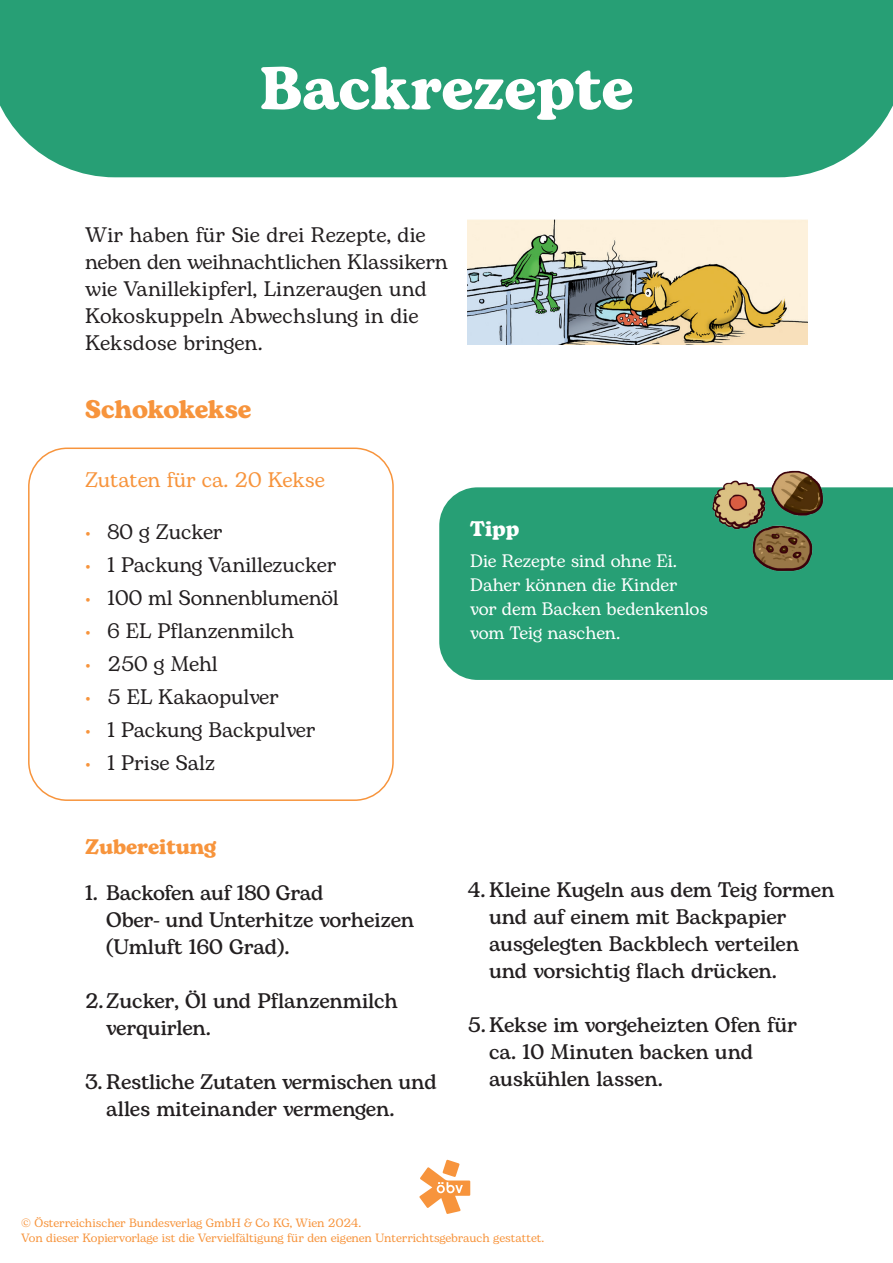
<style>
.page{position:relative;width:893px;height:1263px;background:#fff}
.page>*{position:absolute;margin:0;border:0;box-sizing:border-box;transform-origin:0 0}
.t1{font:700 60px "Bogart";color:#fff}
.t2{font:700 25.5px "Bogart";letter-spacing:-.015em;color:#f7943c}
.t3{font:500 21px/27px "Bogart";letter-spacing:-.01em;color:#231f20}
.t4{font:21px/27px "Bogart";color:#231f20}
.t5{font:21px "Bogart";color:#f7943c}
.t6{font:700 21px "Bogart";color:#f7943c}
.t7{font:700 21px "Bogart";color:#fff}
.t8{font:18px/24px "Bogart";letter-spacing:-.005em;color:#fff}
.t9{font:12px/14.4px "Bogart Alt";letter-spacing:-.005em;color:#f7943c}
.s1{color:#f7943c}
</style>
<div class="page">
<div style="left:28px;top:447px;width:366px;height:354px;border:2px solid #f7943c;border-radius:38px"></div>
<div style="left:439px;top:487px;width:454px;height:193px;background:#279f75"></div>
<div style="left:0;top:0;width:893px;height:177px;background:#279f75"></div>
<img style="left:468px;top:220px;width:340px;height:125px">
<img style="left:708px;top:470px;width:119px;height:103px">
<svg style="left:419px;top:1160px;width:51px;height:54px"></svg>
<h1 class="t1" style="left:260px;top:46px;width:375px">Backrezepte</h1>
<p class="t4" style="left:85px;top:221px;width:364px">Wir haben für Sie drei Rezepte, die neben den weihnachtlichen Klassikern wie Vanillekipferl, Linzeraugen und<br>Kokoskuppeln Abwechslung in die<br>Keksdose bringen.</p>
<p class="t2" style="left:85px;top:391px;width:168px">Schokokekse</p>
<p class="t5" style="left:85px;top:465px;width:241px">Zutaten für ca. 20 Kekse</p>
<p class="t4" style="left:85px;top:519px;width:139px"><span class="s1">•</span> 80 g Zucker</p>
<p class="t4" style="left:85px;top:552px;width:253px"><span class="s1">•</span> 1 Packung Vanillezucker</p>
<p class="t4" style="left:85px;top:585px;width:255px"><span class="s1">•</span> 100 ml Sonnenblumenöl</p>
<p class="t4" style="left:85px;top:618px;width:210px"><span class="s1">•</span> 6 EL Pflanzenmilch</p>
<p class="t4" style="left:85px;top:651px;width:134px"><span class="s1">•</span> 250 g Mehl</p>
<p class="t4" style="left:85px;top:684px;width:195px"><span class="s1">•</span> 5 EL Kakaopulver</p>
<p class="t4" style="left:85px;top:717px;width:232px"><span class="s1">•</span> 1 Packung Backpulver</p>
<p class="t4" style="left:85px;top:750px;width:132px"><span class="s1">•</span> 1 Prise Salz</p>
<p class="t6" style="left:85px;top:831px;width:133px">Zubereitung</p>
<p class="t3" style="left:106px;top:879px;width:309px;text-indent:-21px">1. Backofen auf 180 Grad<br>Ober- und Unterhitze vorheizen (Umluft 160 Grad).</p>
<p class="t3" style="left:106px;top:987px;width:293px;text-indent:-21px">2.Zucker, Öl und Pflanzenmilch verquirlen.</p>
<p class="t3" style="left:106px;top:1068px;width:332px;text-indent:-21px">3. Restliche Zutaten vermischen und alles miteinander vermengen.</p>
<p class="t7" style="left:470px;top:513px;width:51px">Tipp</p>
<p class="t8" style="left:470px;top:548px;width:239px">Die Rezepte sind ohne Ei.<br>Daher können die Kinder vor dem Backen bedenkenlos vom Teig naschen.</p>
<p class="t3" style="left:489px;top:876px;width:347px;text-indent:-21px">4. Kleine Kugeln aus dem Teig formen und auf einem mit Backpapier ausgelegten Backblech verteilen und vorsichtig flach drücken.</p>
<p class="t3" style="left:489px;top:1011px;width:310px;text-indent:-21px">5.Kekse im vorgeheizten Ofen für ca. 10 Minuten backen und auskühlen lassen.</p>
<p class="t9" style="left:21px;top:1216px;width:524px">© Österreichischer Bundesverlag GmbH &amp; Co KG, Wien 2024.<br>Von dieser Kopiervorlage ist die Vervielfältigung für den eigenen Unterrichtsgebrauch gestattet.</p>
</div>
